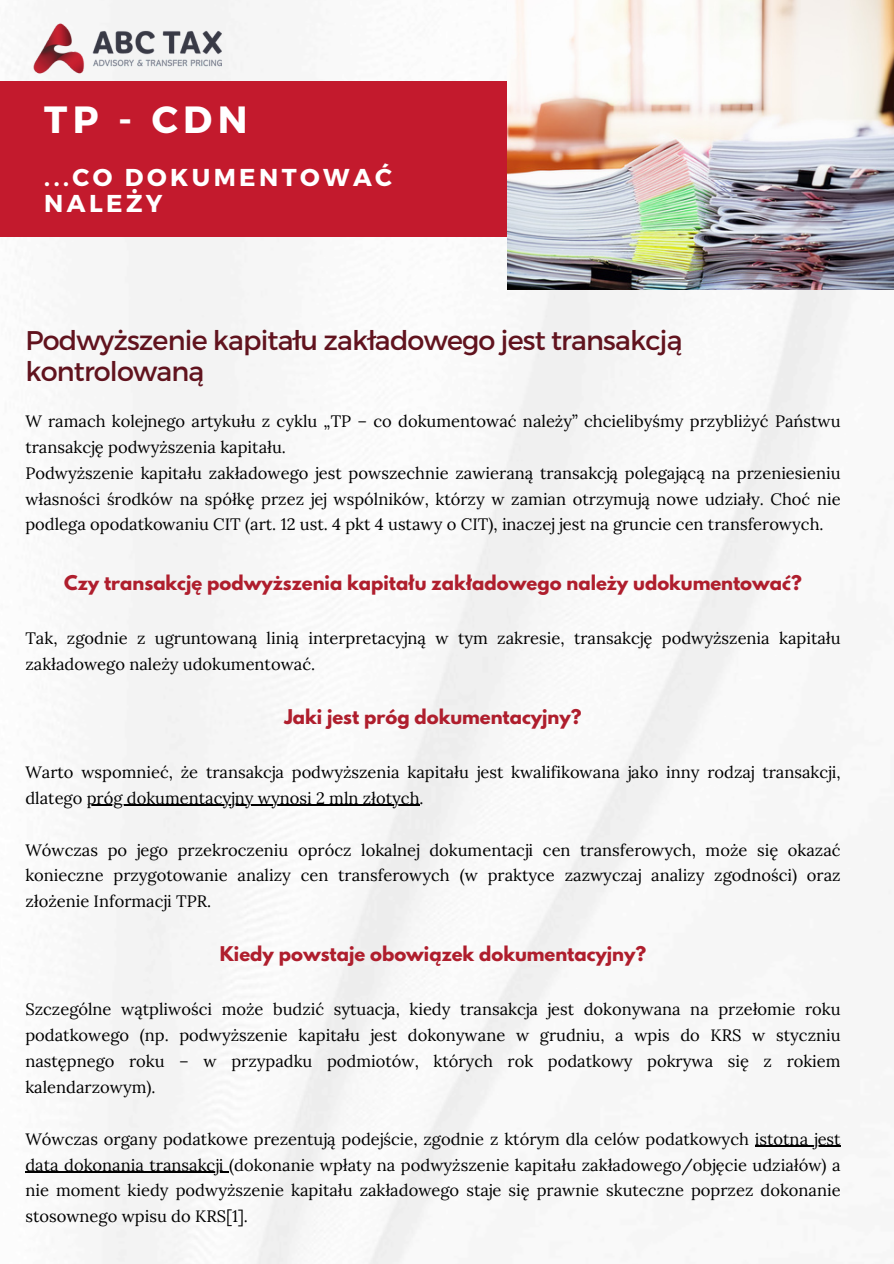
<style>
.page{position:relative;width:894px;height:1264px;background:#fff}
.page>*{position:absolute;margin:0;border:0;box-sizing:border-box;transform-origin:0 0}
.t1{font:700 37.95px "Montserrat";color:#fff}
.t2{font:27px/31.5px "Montserrat";letter-spacing:-.03em;color:#61131e}
.t3{font:700 24.45px/25.8px "Montserrat";letter-spacing:.14em;color:#fff}
.t4{font:700 18px "League Spartan";color:#af1e2d}
.t5{font:16.5px/25.8px "Lora";color:#000}
</style>
<div class="page">
<img style="left:0;top:0;width:893px;height:1263px">
<div style="left:0;top:82px;width:614px;height:155px;background:#c31a2d"></div>
<img style="left:25px;top:15px;width:196px;height:67px">
<img style="left:507px;top:0;width:386px;height:289px">
<hr style="left:87px;top:804px;width:332px;height:2px;background:#000">
<hr style="left:754px;top:1145px;width:86px;height:1px;background:#000">
<hr style="left:25px;top:1171px;width:204px;height:1px;background:#000">
<h1 class="t1" style="left:44px;top:95px;width:205px">TP - CDN</h1>
<h2 class="t3" style="left:44px;top:163px;width:349px">...CO DOKUMENTOWAĆ<br>NALEŻY</h2>
<h3 class="t2" style="left:25px;top:323px;width:658px">Podwyższenie kapitału zakładowego jest transakcją kontrolowaną</h3>
<p class="t5" style="left:25px;top:408px;width:816px">W ramach kolejnego artykułu z cyklu „TP – co dokumentować należy” chcielibyśmy przybliżyć Państwu transakcję podwyższenia kapitału.</p>
<p class="t5" style="left:25px;top:460px;width:816px;text-align:justify">Podwyższenie kapitału zakładowego jest powszechnie zawieraną transakcją polegającą na przeniesieniu własności środków na spółkę przez jej wspólników, którzy w zamian otrzymują nowe udziały. Choć nie podlega opodatkowaniu CIT (art. 12 ust. 4 pkt 4 ustawy o CIT), inaczej jest na gruncie cen transferowych.</p>
<h4 class="t4" style="left:64px;top:573px;width:738px">Czy transakcję podwyższenia kapitału zakładowego należy udokumentować?</h4>
<p class="t5" style="left:25px;top:625px;width:816px">Tak, zgodnie z ugruntowaną linią interpretacyjną w tym zakresie, transakcję podwyższenia kapitału zakładowego należy udokumentować.</p>
<h4 class="t4" style="left:284px;top:707px;width:298px">Jaki jest próg dokumentacyjny?</h4>
<p class="t5" style="left:25px;top:759px;width:816px">Warto wspomnieć, że transakcja podwyższenia kapitału jest kwalifikowana jako inny rodzaj transakcji, dlatego próg dokumentacyjny wynosi 2 mln złotych.</p>
<p class="t5" style="left:25px;top:836px;width:816px">Wówczas po jego przekroczeniu oprócz lokalnej dokumentacji cen transferowych, może się okazać konieczne przygotowanie analizy cen transferowych (w praktyce zazwyczaj analizy zgodności) oraz</p>
<h4 class="t5" style="left:25px;top:888px;width:187px">złożenie Informacji TPR.</h4>
<p class="t4" style="left:220px;top:944px;width:428px">Kiedy powstaje obowiązek dokumentacyjny?</p>
<p class="t5" style="left:25px;top:996px;width:816px;text-align:justify">Szczególne wątpliwości może budzić sytuacja, kiedy transakcja jest dokonywana na przełomie roku podatkowego (np. podwyższenie kapitału jest dokonywane w grudniu, a wpis do KRS w styczniu następnego roku – w przypadku podmiotów, których rok podatkowy pokrywa się z rokiem kalendarzowym).</p>
<p class="t5" style="left:25px;top:1125px;width:816px;text-align:justify">Wówczas organy podatkowe prezentują podejście, zgodnie z którym dla celów podatkowych istotna jest data dokonania transakcji (dokonanie wpłaty na podwyższenie kapitału zakładowego/objęcie udziałów) a nie moment kiedy podwyższenie kapitału zakładowego staje się prawnie skuteczne poprzez dokonanie stosownego wpisu do KRS[1].</p>
</div>
